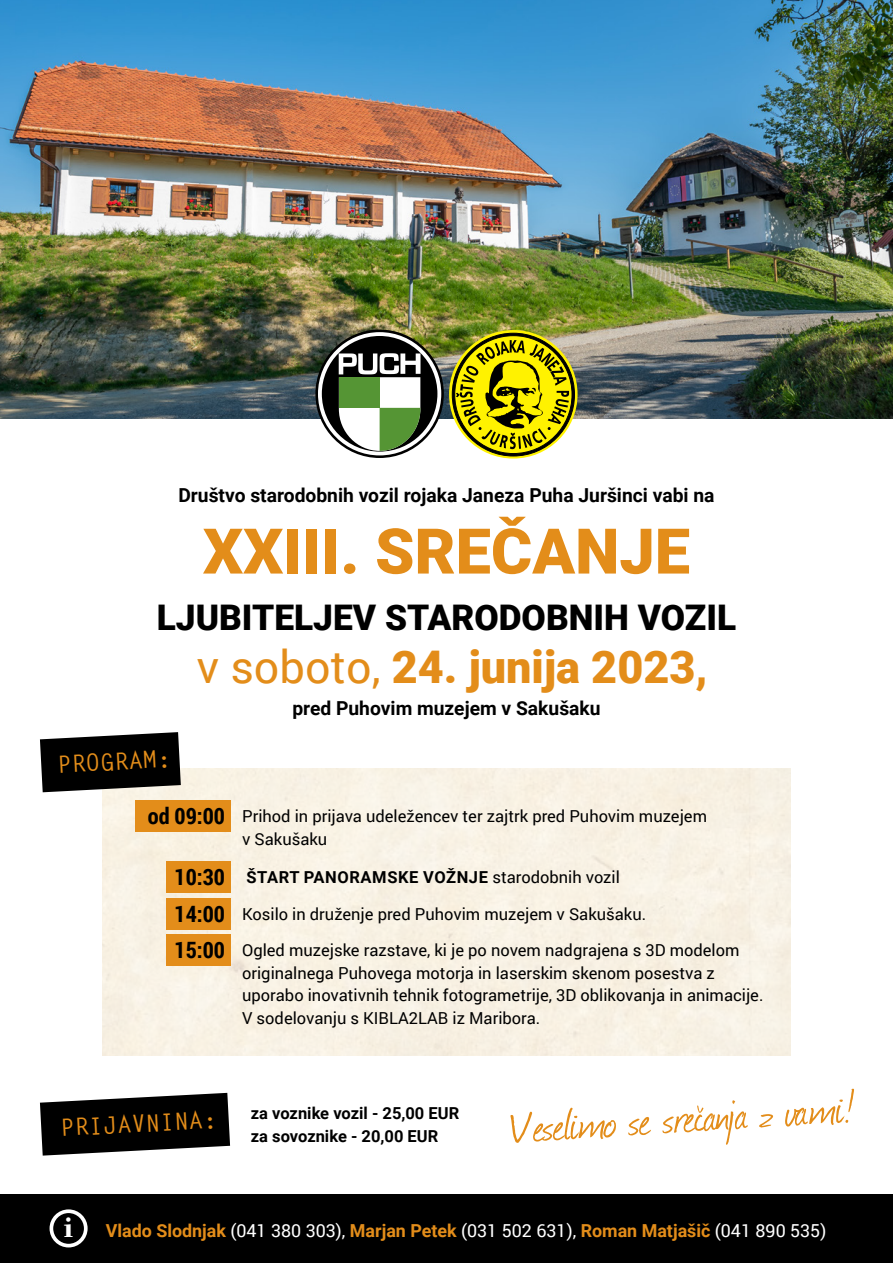
<style>
.page{position:relative;width:893px;height:1263px;background:#fff}
.page>*{position:absolute;margin:0;border:0;box-sizing:border-box;transform-origin:0 0}
.t1{font:900 63px "Roboto";color:#e38d1a}
.t2{font:51.45px "Journal";color:#e38d1a}
.t3{font:900 45px "Roboto";color:#e38d1a}
.t4{font:900 35.25px "Roboto";color:#000}
.t5{font:700 31.5px "Bodoni BT";color:#fff}
.t6{font:700 23.85px "Letter Gothic Std";color:#e38d1a}
.t7{font:700 19.2px "Roboto";color:#000}
.t8{font:700 17.85px "Roboto";color:#e38d1a}
.t9{font:16.5px/22.5px "Roboto";color:#000}
.t10{font:700 16.5px/22.5px "Roboto";color:#000}
.t11{font:700 16.5px "Roboto";letter-spacing:.035em;color:#000}
.s1{font-weight:400}
.s2{font-family:"Roboto Condensed";font-weight:700;font-size:22.5px}
.s3{font-family:"Roboto Condensed";font-size:22.5px}
.s4{font-weight:400;color:#fff}
</style>
<div class="page">
<img style="left:0;top:0;width:893px;height:418px">
<div style="left:0;top:1195px;width:893px;height:68px;background:#000"></div>
<svg style="left:315px;top:330px;width:129px;height:128px"></svg>
<div style="left:339px;top:377px;width:41px;height:31px;background:#559534"></div>
<svg style="left:452px;top:333px;width:123px;height:123px;background:#b1aa1c"></svg>
<svg style="left:697px;top:1105px;width:6px;height:8px"></svg>
<div style="left:50px;top:1209px;width:38px;height:38px;border:4px solid #fff;border-radius:50%"></div>
<div style="left:102px;top:769px;width:689px;height:286px;background:#f8f2e4"></div>
<div style="left:135px;top:801px;width:95px;height:31px;background:#e38d1a"></div>
<div style="left:166px;top:898px;width:64px;height:31px;background:#e38d1a"></div>
<div style="left:166px;top:934px;width:64px;height:32px;background:#e38d1a"></div>
<div style="left:166px;top:862px;width:64px;height:31px;background:#e38d1a"></div>
<svg style="left:40px;top:732px;width:141px;height:60px;background:#212120"></svg>
<svg style="left:40px;top:1093px;width:190px;height:62px;background:#272727"></svg>
<p class="t7" style="left:178px;top:481px;width:538px">Društvo starodobnih vozil rojaka Janeza Puha Juršinci vabi na</p>
<h1 class="t1" style="left:203px;top:507px;width:489px">XXIII. SREČANJE</h1>
<h3 class="t4" style="left:157px;top:592px;width:581px">LJUBITELJEV STARODOBNIH VOZIL</h3>
<h3 class="t3" style="left:197px;top:635px;width:513px"><span class="s1">v soboto,</span> 24. junija 2023,</h3>
<p class="t7" style="left:292px;top:694px;width:310px">pred Puhovim muzejem v Sakušaku</p>
<h3 class="t6" style="left:57px;top:750px;width:116px;rotate:-3deg">PROGRAM:</h3>
<p class="t9" style="left:242px;top:805px;width:466px;text-indent:-94px"><span class="s2">od 09:00</span> Prihod in prijava udeležencev ter zajtrk pred Puhovim muzejem v Sakušaku</p>
<p class="t11" style="left:174px;top:866px;width:447px"><span class="s3">10:30</span> ŠTART PANORAMSKE VOŽNJE <span class="s1">starodobnih vozil</span></p>
<p class="t9" style="left:174px;top:902px;width:473px"><span class="s2">14:00</span> Kosilo in druženje pred Puhovim muzejem v Sakušaku.</p>
<p class="t9" style="left:242px;top:938px;width:523px;text-indent:-68px"><span class="s2">15:00</span> Ogled muzejske razstave, ki je po novem nadgrajena s 3D modelom originalnega Puhovega motorja in laserskim skenom posestva z uporabo inovativnih tehnik fotogrametrije, 3D oblikovanja in animacije.<br>V sodelovanju s KIBLA2LAB iz Maribora.</p>
<h3 class="t6" style="left:60px;top:1113px;width:159px;rotate:-3deg">PRIJAVNINA:</h3>
<p class="t10" style="left:251px;top:1101px;width:210px">za voznike vozil - 25,00 EUR za sovoznike - 20,00 EUR</p>
<h2 class="t2" style="left:508px;top:1091px;width:347px;rotate:-3deg">Veselimo se srecanja z vami!</h2>
<h3 class="t5" style="left:64px;top:1207px;width:10px">i</h3>
<p class="t8" style="left:106px;top:1218px;width:722px">Vlado Slodnjak <span class="s4">(041 380 303),</span> Marjan Petek <span class="s4">(031 502 631),</span> Roman Matjašič <span class="s4">(041 890 535)</span></p>
</div>
